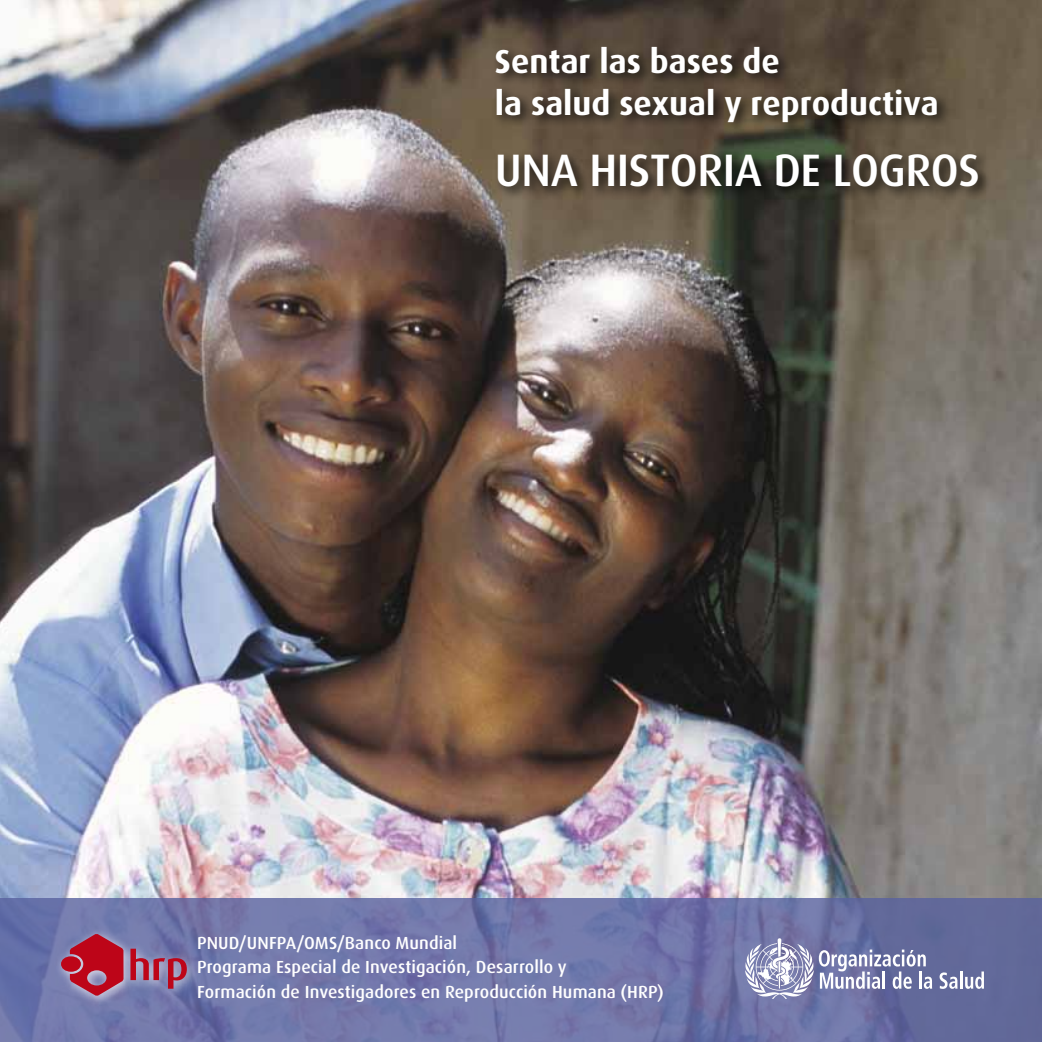
<style>
.page{position:relative;width:1042px;height:1042px;background:#fff}
.page>*{position:absolute;margin:0;border:0;box-sizing:border-box;transform-origin:0 0}
.t1{font:500 45.5px "Dax Pro";letter-spacing:-.01em;color:#fff}
.t2{font:700 33.25px/42px "Dax Pro";color:#fff}
.t3{font:500 17.5px/24.5px "Dax Pro";letter-spacing:.005em;color:#fff}
</style>
<div class="page">
<img style="left:0;top:0;width:1042px;height:898px">
<svg style="left:0;top:898px;width:1042px;height:144px;background:#6e74a7"></svg>
<div style="left:54px;top:927px;width:144px;height:79px;background:#fff;opacity:.75"></div>
<svg style="left:70px;top:934px;width:54px;height:61px;background:#af3751"></svg>
<svg style="left:130px;top:948px;width:57px;height:40px;background:#996082"></svg>
<div style="left:61px;top:956px;width:20px;height:16px;background:#bd0518;border-radius:50%"></div>
<div style="left:491px;top:43px;width:499px;height:156px;background:#000;opacity:.75"></div>
<svg style="left:745px;top:938px;width:187px;height:61px"></svg>
<svg style="left:939px;top:971px;width:45px;height:18px"></svg>
<h2 class="t2" style="left:495px;top:39px;width:445px">Sentar las bases de<br>la salud sexual y reproductiva</h2>
<h1 class="t1" style="left:495px;top:141px;width:486px">UNA HISTORIA DE LOGROS</h1>
<p class="t3" style="left:197px;top:930px;width:468px">PNUD/UNFPA/OMS/Banco Mundial<br>Programa Especial de InvestigaciÓn, Desarrollo y<br>FormaciÓn de Investigadores en ReproducciÓn Humana (HRP)</p>
</div>
